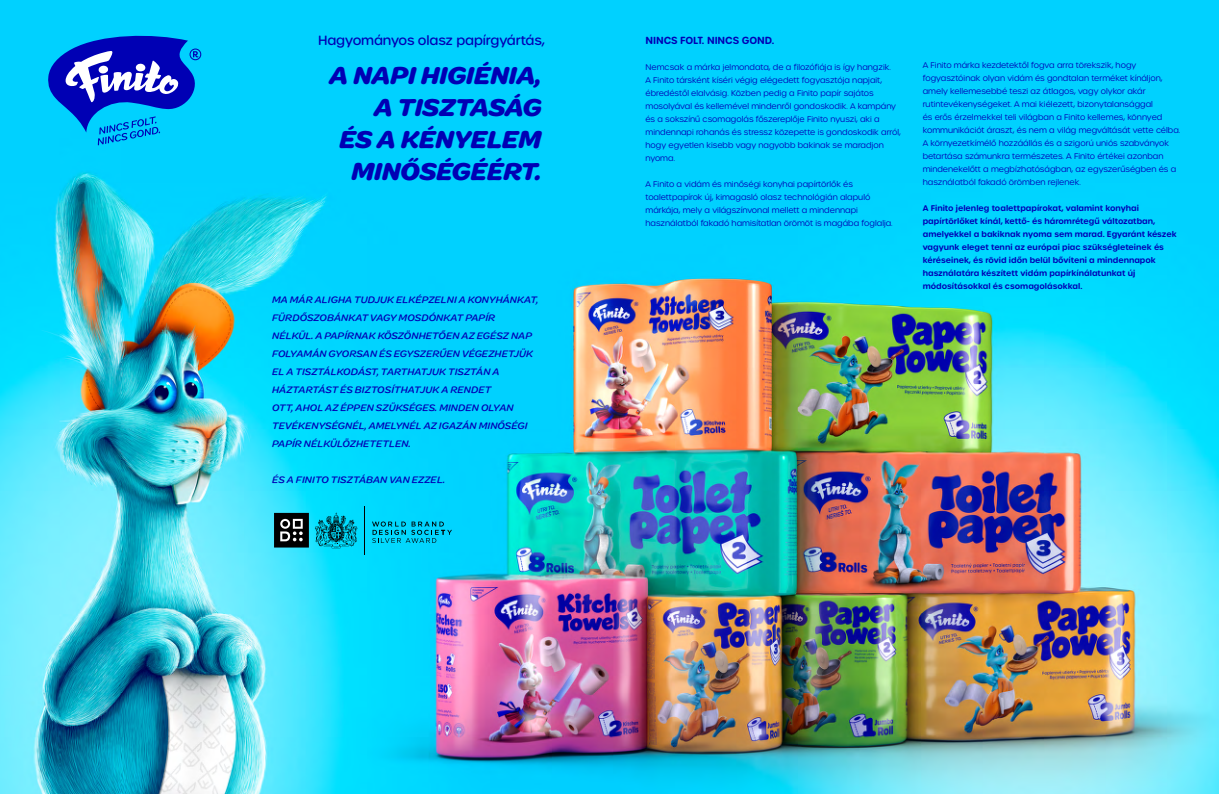
<style>
.page{position:relative;width:1219px;height:794px;background:#fff}
.page>*{position:absolute;margin:0;border:0;box-sizing:border-box;transform-origin:0 0}
.t1{font:italic 700 26px/32px "Marigny";letter-spacing:-.02em;color:#0000b4;text-align:right}
.t2{font:500 13px "Urbane Rounded";letter-spacing:-.01em;color:#0000b4}
.t3{font:italic 500 10px/18px "Marigny";letter-spacing:-.01em;color:#0000b4}
.t4{font:600 10px "Urbane Rounded";letter-spacing:-.01em;color:#0000b4}
.t5{font:300 8px/13px "Urbane Rounded";color:#0000b4}
.t6{font:600 8px/13px "Urbane Rounded";color:#0000b4}
</style>
<div class="page">
<img style="left:0;top:0;width:1219px;height:794px">
<svg style="left:315px;top:512px;width:42px;height:36px"></svg>
<hr style="left:364px;top:506px;width:1px;height:48px;background:#000">
<div style="left:274px;top:513px;width:35px;height:34px;background:#000"></div>
<svg style="left:280px;top:519px;width:23px;height:22px"></svg>
<svg style="left:372px;top:521px;width:80px;height:22px"></svg>
<svg style="left:47px;top:33px;width:155px;height:112px"></svg>
<h2 class="t2" style="left:318px;top:32px;width:228px">Hagyományos olasz papírgyártás,</h2>
<h1 class="t1" style="left:330px;top:61px;width:214px">A NAPI HIGIÉNIA,<br>A TISZTASÁG<br>ÉS A KÉNYELEM<br>MINŐSÉGÉÉRT.</h1>
<p class="t3" style="left:272px;top:291px;width:268px">MA MÁR ALIGHA TUDJUK ELKÉPZELNI A KONYHÁNKAT, FÜRDŐSZOBÁNKAT VAGY MOSDÓNKAT PAPÍR NÉLKÜL. A PAPÍRNAK KÖSZÖNHETŐEN AZ EGÉSZ NAP FOLYAMÁN GYORSAN ÉS EGYSZERŰEN VÉGEZHETJÜK EL A TISZTÁLKODÁST, TARTHATJUK TISZTÁN A HÁZTARTÁST ÉS BIZTOSÍTHATJUK A RENDET<br>OTT, AHOL AZ ÉPPEN SZÜKSÉGES. MINDEN OLYAN TEVÉKENYSÉGNÉL, AMELYNÉL AZ IGAZÁN MINŐSÉGI PAPÍR NÉLKÜLÖZHETETLEN.</p>
<p class="t3" style="left:272px;top:471px;width:175px">ÉS A FINITO TISZTÁBAN VAN EZZEL.</p>
<p class="t4" style="left:645px;top:33px;width:130px">NINCS FOLT. NINCS GOND.</p>
<p class="t5" style="left:645px;top:60px;width:257px">Nemcsak a márka jelmondata, de a filozófiája is így hangzik.<br>A Finito társként kíséri végig elégedett fogyasztója napjait, ébredéstől elalvásig. Közben pedig a Finito papír sajátos mosolyával és kellemével mindenről gondoskodik. A kampány és a sokszínű csomagolás főszereplője Finito nyuszi, aki a mindennapi rohanás és stressz közepette is gondoskodik arról, hogy egyetlen kisebb vagy nagyobb bakinak se maradjon nyoma.</p>
<p class="t5" style="left:645px;top:177px;width:249px">A Finito a vidám és minőségi konyhai papírtörlők és toalettpapírok új, kimagasló olasz technológián alapuló márkája, mely a világszínvonal mellett a mindennapi használatból fakadó hamisítatlan örömöt is magába foglalja.</p>
<p class="t5" style="left:923px;top:59px;width:259px">A Finito márka kezdetektől fogva arra törekszik, hogy fogyasztóinak olyan vidám és gondtalan terméket kínáljon, amely kellemesebbé teszi az átlagos, vagy olykor akár rutintevékenységeket. A mai kiélezett, bizonytalansággal<br>és erős érzelmekkel teli világban a Finito kellemes, könnyed kommunikációt áraszt, és nem a világ megváltását vette célba.<br>A környezetkímélő hozzáállás és a szigorú uniós szabványok betartása számunkra természetes. A Finito értékei azonban mindenekelőtt a megbízhatóságban, az egyszerűségben és a használatból fakadó örömben rejlenek.</p>
<p class="t6" style="left:923px;top:202px;width:255px">A Finito jelenleg toalettpapírokat, valamint konyhai papírtörlőket kínál, kettő- és háromrétegű változatban, amelyekkel a bakiknak nyoma sem marad. Egyaránt készek vagyunk eleget tenni az európai piac szükségleteinek és kéréseinek, és rövid időn belül bővíteni a mindennapok használatára készített vidám papírkínálatunkat új módosításokkal és csomagolásokkal.</p>
</div>
